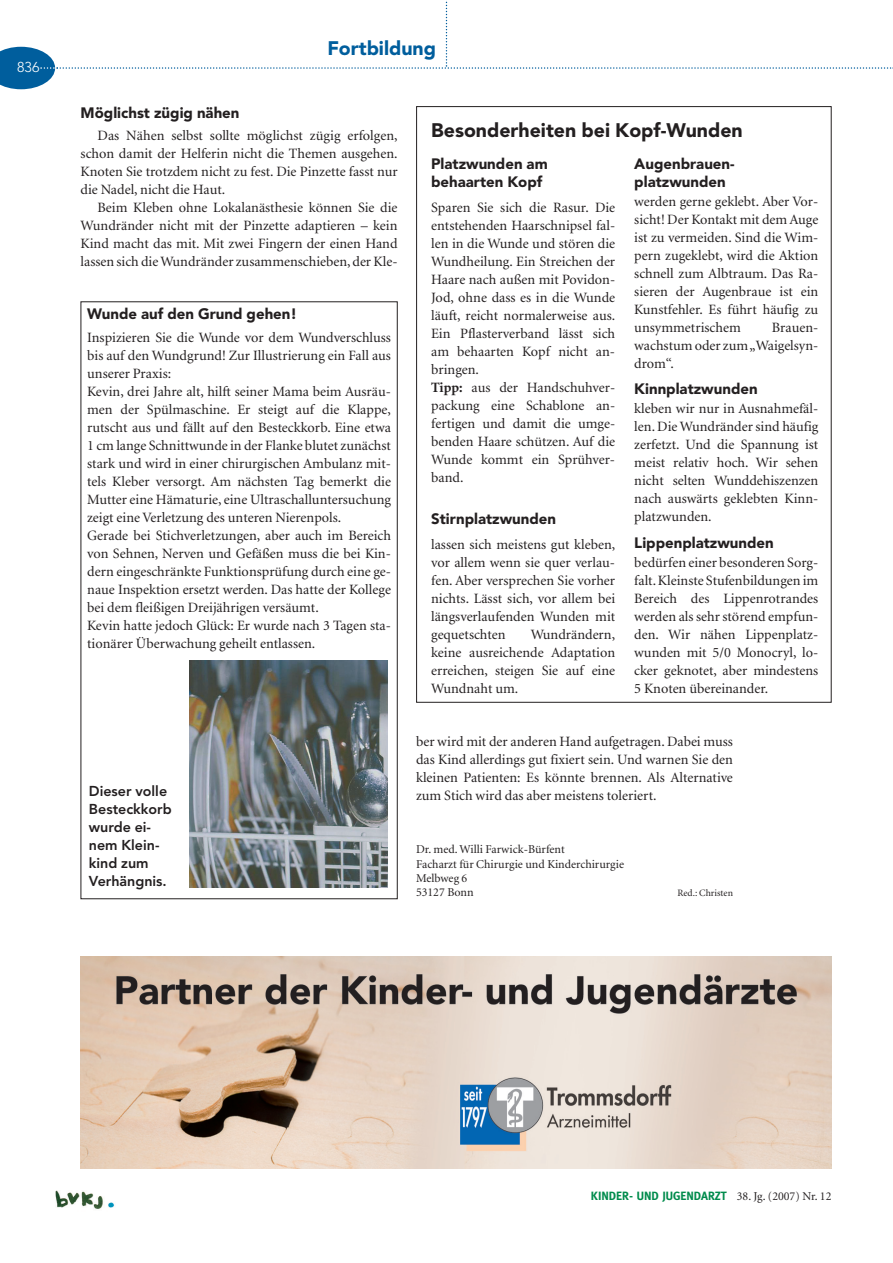
<style>
.page{position:relative;width:893px;height:1263px;background:#fff}
.page>*{position:absolute;margin:0;border:0;box-sizing:border-box;transform-origin:0 0}
.t1{font:900 19.5px "Avenir";color:#231f20}
.t2{font:900 19.5px "Avenir";color:#005e9d}
.t3{font:900 15px/18px "Avenir";color:#231f20}
.t4{font:14.25px/18px "Minion";color:#231f20;text-align:justify}
.t5{font:800 14.25px/18px "Avenir";color:#231f20}
.t6{font:300 14.25px "Avenir";color:#fff}
.t7{font:12px/14.2px "Minion";color:#231f20}
.t8{font:700 12px "Meta";color:#008b4c}
.t9{font:9.75px "Minion";color:#231f20}
.s1{font-weight:700}
.s2{font-family:"Minion";font-weight:400;color:#231f20}
</style>
<div class="page">
<img style="left:55px;top:1191px;width:59px;height:18px">
<svg style="left:0;top:1px;width:893px;height:88px"></svg>
<img style="left:190px;top:660px;width:197px;height:227px">
<img style="left:81px;top:956px;width:750px;height:213px">
<p class="t6" style="left:17px;top:61px;width:24px">836</p>
<h1 class="t2" style="left:327px;top:40px;width:110px">Fortbildung</h1>
<p class="t3" style="left:81px;top:105px;width:160px">Möglichst zügig nähen</p>
<p class="t4" style="left:81px;top:128px;width:318px;text-indent:17px">Das Nähen selbst sollte möglichst zügig erfolgen, schon damit der Helferin nicht die Themen ausgehen.<br>Knoten Sie trotzdem nicht zu fest. Die Pinzette fasst nur die Nadel, nicht die Haut.</p>
<p class="t4" style="left:81px;top:200px;width:318px;text-indent:17px">Beim Kleben ohne Lokalanästhesie können Sie die Wundränder nicht mit der Pinzette adaptieren – kein Kind macht das mit. Mit zwei Fingern der einen Hand lassen sich die Wundränder zusammenschieben, der Kle-</p>
<p class="t3" style="left:87px;top:306px;width:211px">Wunde auf den Grund gehen!</p>
<p class="t4" style="left:87px;top:329px;width:305px;text-align:left">Inspizieren Sie die Wunde vor dem Wundverschluss bis auf den Wundgrund! Zur Illustrierung ein Fall aus unserer Praxis:<br>Kevin, drei Jahre alt, hilft seiner Mama beim Ausräu&shy;men der Spülmaschine. Er steigt auf die Klappe, rutscht aus und fällt auf den Besteckkorb. Eine etwa 1 cm lange Schnittwunde in der Flanke blutet zunächst stark und wird in einer chirurgischen Ambulanz mit&shy;tels Kleber versorgt. Am nächsten Tag bemerkt die Mutter eine Hämaturie, eine Ultraschalluntersuchung zeigt eine Verletzung des unteren Nierenpols.<br>Gerade bei Stichverletzungen, aber auch im Bereich von Sehnen, Nerven und Gefäßen muss die bei Kin&shy;dern eingeschränkte Funktionsprüfung durch eine ge&shy;naue Inspektion ersetzt werden. Das hatte der Kollege bei dem fleißigen Dreijährigen versäumt.<br>Kevin hatte jedoch Glück: Er wurde nach 3 Tagen sta&shy;tionärer Überwachung geheilt entlassen.</p>
<p class="t5" style="left:89px;top:784px;width:84px">Dieser volle<br>Besteckkorb wurde ei&shy;nem Klein&shy;kind zum<br>Verhängnis.</p>
<h1 class="t1" style="left:431px;top:122px;width:313px">Besonderheiten bei Kopf-Wunden</h1>
<p class="t3" style="left:431px;top:156px;width:118px">Platzwunden am behaarten Kopf</p>
<p class="t4" style="left:431px;top:199px;width:185px;text-align:left">Sparen Sie sich die Rasur. Die entstehenden Haarschnipsel fal&shy;len in die Wunde und stören die<br>Wundheilung. Ein Streichen der<br>Haare nach außen mit Povidon-<br>Jod, ohne dass es in die Wunde läuft, reicht normalerweise aus.<br>Ein Pflasterverband lässt sich am behaarten Kopf nicht an&shy;bringen.<br><span class="s1">Tipp:</span> aus der Handschuhver&shy;packung eine Schablone an&shy;fertigen und damit die umge&shy;benden Haare schützen. Auf die<br>Wunde kommt ein Sprühver&shy;band.</p>
<p class="t3" style="left:431px;top:511px;width:126px">Stirnplatzwunden</p>
<p class="t4" style="left:431px;top:536px;width:185px">lassen sich meistens gut kleben, vor allem wenn sie quer verlau&shy;fen. Aber versprechen Sie vorher nichts. Lässt sich, vor allem bei längsverlaufenden Wunden mit gequetschten</p>
<p class="t3" style="left:634px;top:156px;width:102px">Augenbrauen&shy;platzwunden</p>
<p class="t4" style="left:634px;top:193px;width:185px">werden gerne geklebt. Aber Vor&shy;sicht! Der Kontakt mit dem Auge ist zu vermeiden. Sind die Wim&shy;pern zugeklebt, wird die Aktion schnell zum Albtraum. Das Ra&shy;sieren der Augenbraue ist ein Kunstfehler. Es führt häufig zu unsymmetrischem</p>
<p class="t4" style="left:634px;top:319px;width:185px;text-indent:137px">Brauen&shy;wachstum oder zum „Waigelsyn&shy;drom“.</p>
<p class="t3" style="left:634px;top:381px;width:125px">Kinnplatzwunden</p>
<p class="t4" style="left:634px;top:401px;width:185px">kleben wir nur in Ausnahmefäl&shy;len. Die Wundränder sind häufig zerfetzt. Und die Spannung ist meist relativ hoch. Wir sehen nicht selten Wunddehiszenzen nach auswärts geklebten Kinn&shy;platzwunden.</p>
<p class="t3" style="left:634px;top:535px;width:141px">Lippenplatzwunden</p>
<p class="t4" style="left:634px;top:554px;width:185px">bedürfen einer besonderen Sorg&shy;falt. Kleinste Stufenbildungen im Bereich des Lippenrotrandes werden als sehr störend empfun&shy;den. Wir nähen Lippenplatz&shy;wunden mit 5/0 Monocryl, lo&shy;cker geknotet, aber mindestens 5 Knoten übereinander.</p>
<p class="t4" style="left:431px;top:626px;width:185px;text-indent:99px">Wundrändern, keine ausreichende Adaptation erreichen, steigen Sie auf eine Wundnaht um.</p>
<p class="t4" style="left:416px;top:733px;width:318px">ber wird mit der anderen Hand aufgetragen. Dabei muss das Kind allerdings gut fixiert sein. Und warnen Sie den kleinen Patienten: Es könnte brennen. Als Alternative zum Stich wird das aber meistens toleriert.</p>
<p class="t7" style="left:416px;top:844px;width:209px">Dr. med. Willi Farwick-Bürfent<br>Facharzt für Chirurgie und Kinderchirurgie<br>Melbweg 6<br>53127 Bonn</p>
<p class="t9" style="left:677px;top:889px;width:57px">Red.: Christen</p>
<p class="t8" style="left:590px;top:1191px;width:242px">KINDER- UND JUGENDARZT <span class="s2">38. Jg. (2007) Nr. 12</span></p>
</div>
